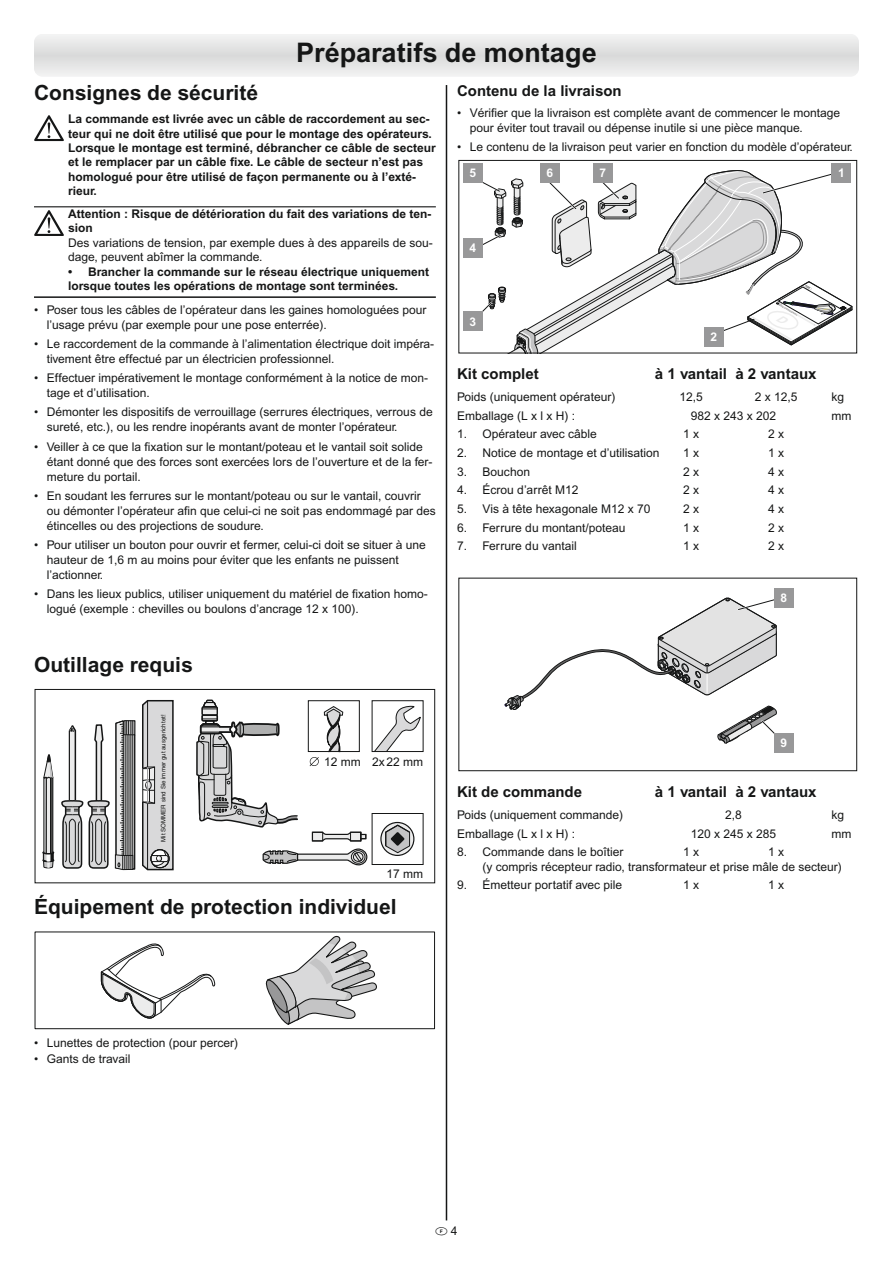
<style>
.page{position:relative;width:893px;height:1263px;background:#fff}
.page>*{position:absolute;margin:0;border:0;box-sizing:border-box;transform-origin:0 0}
.t1{font:700 27px "Sommer";color:#151616}
.t2{font:700 21px "Sommer";color:#151616}
.t3{font:700 15px "Sommer";color:#151616}
.t4{font:12px/15px "Sommer";color:#151616}
.t5{font:700 12px/14.4px "Sommer";color:#151616}
.t6{font:12px "Arial";color:#151616}
.t7{font:700 12px "Arial";color:#fff}
.t8{font:12px "National Codes Europe";color:#151616}
.t9{font:6.15px "Helvetica";color:#151616}
.s1{font-family:"Sommer"}
</style>
<div class="page">
<hr style="left:34px;top:206px;width:402px;height:1px;background:#151616">
<hr style="left:34px;top:296px;width:402px;height:2px;background:#151616">
<svg style="left:265px;top:935px;width:112px;height:90px"></svg>
<svg style="left:100px;top:943px;width:116px;height:76px"></svg>
<div style="left:35px;top:931px;width:400px;height:98px;border:1px solid #151616"></div>
<div style="left:35px;top:689px;width:400px;height:194px;border:1px solid #151616"></div>
<svg style="left:42px;top:754px;width:12px;height:114px"></svg>
<svg style="left:195px;top:688px;width:104px;height:139px"></svg>
<svg style="left:61px;top:700px;width:113px;height:171px"></svg>
<hr style="left:147px;top:767px;width:1px;height:36px;background:#989899">
<div style="left:372px;top:700px;width:52px;height:52px;border:1px solid #151616"></div>
<div style="left:308px;top:700px;width:52px;height:52px;border:1px solid #151616"></div>
<svg style="left:373px;top:705px;width:48px;height:47px"></svg>
<svg style="left:310px;top:706px;width:34px;height:61px"></svg>
<div style="left:372px;top:813px;width:52px;height:52px;border:1px solid #151616"></div>
<svg style="left:262px;top:848px;width:106px;height:18px"></svg>
<div style="left:380px;top:822px;width:34px;height:34px;border:1px solid #151616;border-radius:50%"></div>
<svg style="left:381px;top:822px;width:33px;height:33px"></svg>
<svg style="left:311px;top:831px;width:56px;height:11px"></svg>
<svg style="left:34px;top:210px;width:30px;height:26px"></svg>
<svg style="left:35px;top:141px;width:28px;height:1px"></svg>
<svg style="left:34px;top:115px;width:30px;height:26px"></svg>
<div style="left:458px;top:578px;width:399px;height:193px;border:1px solid #151616"></div>
<div style="left:774px;top:733px;width:19px;height:19px;background:#989899"></div>
<svg style="left:504px;top:597px;width:273px;height:147px"></svg>
<div style="left:774px;top:588px;width:19px;height:20px;background:#989899"></div>
<div style="left:463px;top:312px;width:19px;height:19px;background:#989899"></div>
<div style="left:593px;top:163px;width:19px;height:19px;background:#989899"></div>
<div style="left:463px;top:163px;width:19px;height:19px;background:#989899"></div>
<div style="left:463px;top:238px;width:19px;height:20px;background:#989899"></div>
<div style="left:540px;top:163px;width:19px;height:19px;background:#989899"></div>
<div style="left:832px;top:163px;width:19px;height:19px;background:#989899"></div>
<svg style="left:467px;top:169px;width:386px;height:182px"></svg>
<div style="left:458px;top:160px;width:399px;height:193px;border:1px solid #151616"></div>
<div style="left:34px;top:34px;width:825px;height:43px;background:#e6e6e6;border-radius:9px"></div>
<hr style="left:446px;top:85px;width:1px;height:1135px;background:#151616">
<h1 class="t1" style="left:296px;top:43px;width:302px">Préparatifs de montage</h1>
<h2 class="t2" style="left:34px;top:85px;width:226px">Consignes de sécurité</h2>
<p class="t5" style="left:68px;top:113px;width:369px">La commande est livrée avec un câble de raccordement au sec&shy;teur qui ne doit être utilisé que pour le montage des opérateurs.<br>Lorsque le montage est terminé, débrancher ce câble de secteur et le remplacer par un câble fixe. Le câble de secteur n’est pas homologué pour être utilisé de façon permanente ou à l’exté&shy;rieur.</p>
<p class="t5" style="left:68px;top:208px;width:365px">Attention : Risque de détérioration du fait des variations de ten&shy;sion</p>
<p class="t4" style="left:68px;top:237px;width:366px;line-height:14.4px">Des variations de tension, par exemple dues à des appareils de sou&shy;dage, peuvent abîmer la commande.</p>
<p class="t5" style="left:68px;top:265px;width:363px">• Brancher la commande sur le réseau électrique uniquement lorsque toutes les opérations de montage sont terminées.</p>
<p class="t4" style="left:47px;top:303px;width:381px;text-indent:-13px">• Poser tous les câbles de l’opérateur dans les gaines homologuées pour l’usage prévu (par exemple pour une pose enterrée).</p>
<p class="t4" style="left:47px;top:337px;width:389px;text-indent:-13px">• Le raccordement de la commande à l’alimentation électrique doit impéra&shy;tivement être effectué par un électricien professionnel.</p>
<p class="t4" style="left:47px;top:371px;width:383px;text-indent:-13px">• Effectuer impérativement le montage conformément à la notice de mon&shy;tage et d’utilisation.</p>
<p class="t4" style="left:47px;top:406px;width:387px;text-indent:-13px">• Démonter les dispositifs de verrouillage (serrures électriques, verrous de sureté, etc.), ou les rendre inopérants avant de monter l’opérateur.</p>
<p class="t4" style="left:47px;top:440px;width:387px;text-indent:-13px">• Veiller à ce que la fixation sur le montant/poteau et le vantail soit solide étant donné que des forces sont exercées lors de l’ouverture et de la fer&shy;meture du portail.</p>
<p class="t4" style="left:47px;top:489px;width:391px;text-indent:-13px">• En soudant les ferrures sur le montant/poteau ou sur le vantail, couvrir ou démonter l’opérateur afin que celui-ci ne soit pas endommagé par des étincelles ou des projections de soudure.</p>
<p class="t4" style="left:47px;top:538px;width:380px;text-indent:-13px">• Pour utiliser un bouton pour ouvrir et fermer, celui-ci doit se situer à une hauteur de 1,6 m au moins pour éviter que les enfants ne puissent l’actionner.</p>
<p class="t4" style="left:47px;top:588px;width:383px;text-indent:-13px">• Dans les lieux publics, utiliser uniquement du matériel de fixation homo&shy;logué (exemple : chevilles ou boulons d’ancrage 12 x 100).</p>
<h2 class="t2" style="left:34px;top:657px;width:160px">Outillage requis</h2>
<p class="t9" style="left:161px;top:842px;width:128px;rotate:-90deg">Mit SOMMER sind Sie immer gut ausgerichtet!</p>
<p class="t6" style="left:324px;top:757px;width:38px">12 mm</p>
<p class="t6" style="left:372px;top:757px;width:53px">2x22 mm</p>
<p class="t6" style="left:387px;top:869px;width:38px">17 mm</p>
<h2 class="t2" style="left:34px;top:899px;width:364px">Équipement de protection individuel</h2>
<p class="t3" style="left:457px;top:85px;width:166px">Contenu de la livraison</p>
<p class="t4" style="left:470px;top:107px;width:372px;text-indent:-13px">• Vérifier que la livraison est complète avant de commencer le montage pour éviter tout travail ou dépense inutile si une pièce manque.</p>
<p class="t4" style="left:457px;top:141px;width:397px">• Le contenu de la livraison peut varier en fonction du modèle d’opérateur.</p>
<p class="t7" style="left:546px;top:169px;width:8px">6</p>
<p class="t7" style="left:838px;top:169px;width:8px">1</p>
<p class="t7" style="left:470px;top:169px;width:8px">5</p>
<p class="t7" style="left:599px;top:169px;width:8px">7</p>
<p class="t7" style="left:470px;top:244px;width:8px">4</p>
<p class="t7" style="left:470px;top:317px;width:8px">3</p>
<p class="t7" style="left:710px;top:332px;width:8px">2</p>
<p class="t3" style="left:457px;top:368px;width:83px">Kit complet</p>
<p class="t3" style="left:655px;top:368px;width:163px">à 1 vantail à 2 vantaux</p>
<p class="t4" style="left:457px;top:390px;width:160px">Poids (uniquement opérateur)</p>
<p class="t4" style="left:679px;top:390px;width:25px">12,5</p>
<p class="t4" style="left:755px;top:390px;width:44px">2 x 12,5</p>
<p class="t4" style="left:831px;top:390px;width:14px">kg</p>
<p class="t4" style="left:457px;top:409px;width:120px">Emballage (L x l x H) :</p>
<p class="t4" style="left:691px;top:409px;width:87px">982 x 243 x 202</p>
<p class="t4" style="left:831px;top:409px;width:21px">mm</p>
<p class="t4" style="left:457px;top:428px;width:141px">1. Opérateur avec câble</p>
<p class="t4" style="left:683px;top:428px;width:18px">1 x</p>
<p class="t4" style="left:768px;top:428px;width:18px">2 x</p>
<p class="t4" style="left:457px;top:446px;width:204px">2. Notice de montage et d’utilisation</p>
<p class="t4" style="left:683px;top:446px;width:18px">1 x</p>
<p class="t4" style="left:768px;top:446px;width:18px">1 x</p>
<p class="t4" style="left:457px;top:465px;width:74px">3. Bouchon</p>
<p class="t4" style="left:683px;top:465px;width:18px">2 x</p>
<p class="t4" style="left:768px;top:465px;width:18px">4 x</p>
<p class="t4" style="left:457px;top:484px;width:123px">4. Écrou d’arrêt M12</p>
<p class="t4" style="left:683px;top:484px;width:18px">2 x</p>
<p class="t4" style="left:768px;top:484px;width:18px">4 x</p>
<p class="t4" style="left:457px;top:502px;width:195px">5. Vis à tête hexagonale M12 x 70</p>
<p class="t4" style="left:683px;top:502px;width:18px">2 x</p>
<p class="t4" style="left:768px;top:502px;width:18px">4 x</p>
<p class="t4" style="left:457px;top:521px;width:170px">6. Ferrure du montant/poteau</p>
<p class="t4" style="left:683px;top:521px;width:18px">1 x</p>
<p class="t4" style="left:768px;top:521px;width:18px">2 x</p>
<p class="t4" style="left:457px;top:540px;width:121px">7. Ferrure du vantail</p>
<p class="t4" style="left:683px;top:540px;width:18px">1 x</p>
<p class="t4" style="left:768px;top:540px;width:18px">2 x</p>
<p class="t7" style="left:781px;top:594px;width:8px">8</p>
<p class="t7" style="left:781px;top:739px;width:8px">9</p>
<p class="t3" style="left:457px;top:786px;width:127px">Kit de commande</p>
<p class="t3" style="left:655px;top:786px;width:163px">à 1 vantail à 2 vantaux</p>
<p class="t4" style="left:457px;top:808px;width:168px">Poids (uniquement commande)</p>
<p class="t4" style="left:725px;top:808px;width:18px">2,8</p>
<p class="t4" style="left:831px;top:808px;width:14px">kg</p>
<p class="t4" style="left:457px;top:827px;width:120px">Emballage (L x l x H) :</p>
<p class="t4" style="left:691px;top:827px;width:87px">120 x 245 x 285</p>
<p class="t4" style="left:831px;top:827px;width:21px">mm</p>
<p class="t4" style="left:457px;top:846px;width:168px">8. Commande dans le boîtier</p>
<p class="t4" style="left:683px;top:846px;width:18px">1 x</p>
<p class="t4" style="left:483px;top:846px;width:361px;line-height:14.4px;text-indent:285px">1 x<br>(y compris récepteur radio, transformateur et prise mâle de secteur)</p>
<p class="t4" style="left:457px;top:879px;width:166px">9. Émetteur portatif avec pile</p>
<p class="t4" style="left:683px;top:879px;width:18px">1 x</p>
<p class="t4" style="left:768px;top:879px;width:18px">1 x</p>
<p class="t4" style="left:34px;top:1036px;width:206px">• Lunettes de protection (pour percer)</p>
<p class="t4" style="left:34px;top:1052px;width:98px">• Gants de travail</p>
<p class="t8" style="left:435px;top:1222px;width:24px">F <span class="s1">4</span></p>
</div>
